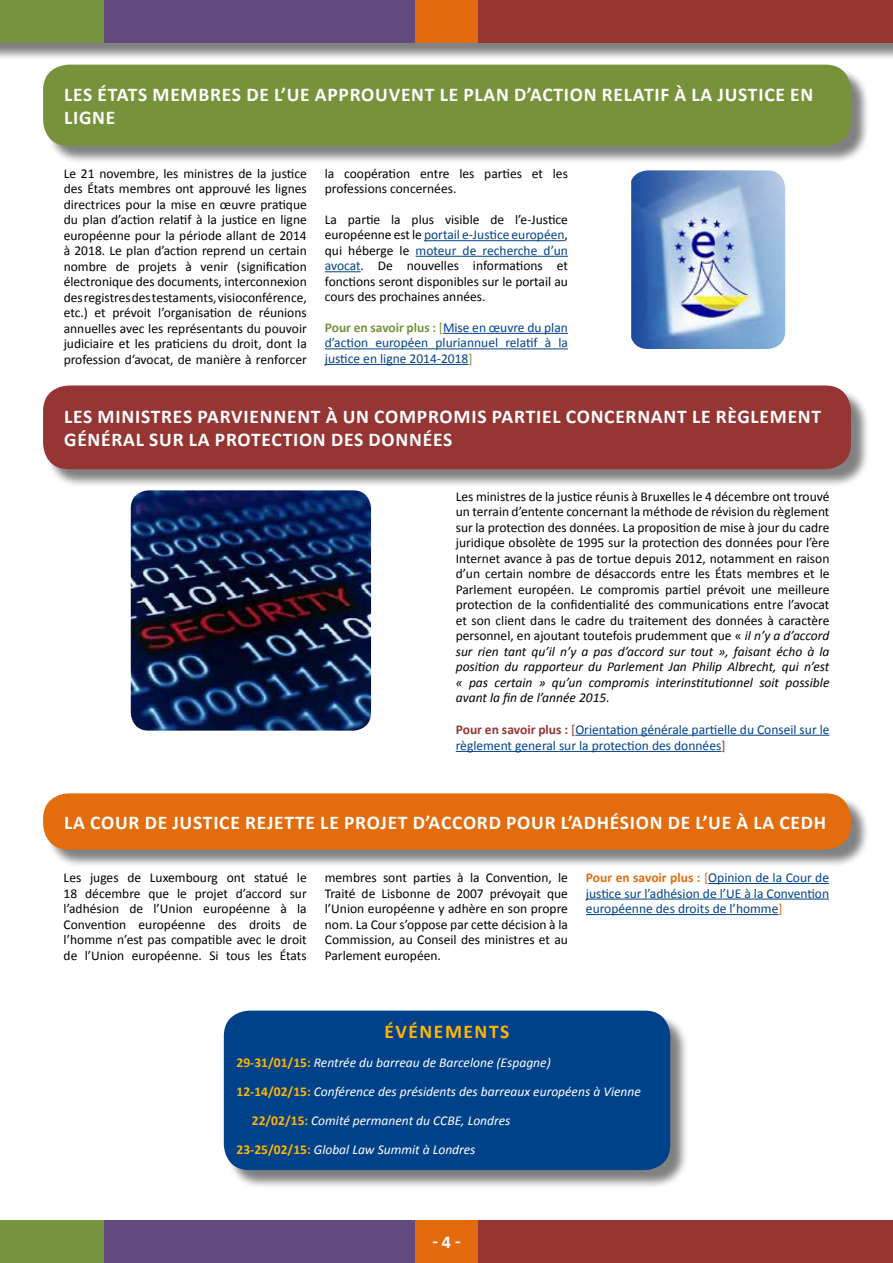
<style>
.page{position:relative;width:893px;height:1263px;background:#fff}
.page>*{position:absolute;margin:0;border:0;box-sizing:border-box;transform-origin:0 0}
.t1{font:700 19.5px/23.4px "Calibri";letter-spacing:.04em;color:#fff}
.t2{font:700 19.5px "Calibri";letter-spacing:.08em;color:#ffb602}
.t3{font:700 18px "Calibri";color:#fff}
.t4{font:13.5px/15.6px "Calibri";color:#000;text-align:justify}
.t5{font:13.5px/15.6px "Calibri";color:#004289;text-align:justify}
.t6{font:italic 13.5px "Calibri";color:#fff}
.s1{color:#004289}
.s2{font-weight:700;color:#77923b}
.s3{color:#77923b}
.s4{font-style:italic}
.s5{font-weight:700;color:#953634}
.s6{color:#953634}
.s7{font-weight:700;color:#e36c0d}
.s8{color:#e36c0d}
.s9{font-weight:700;font-style:normal;color:#ffb602}
</style>
<div class="page">
<div style="left:45px;top:67px;width:825px;height:98px;background:#000;opacity:.5"></div>
<div style="left:43px;top:65px;width:808px;height:81px;background:#77923b;border-radius:26px"></div>
<div style="left:45px;top:388px;width:825px;height:100px;background:#000;opacity:.5"></div>
<div style="left:43px;top:385px;width:808px;height:84px;background:#953634;border-radius:26px"></div>
<div style="left:45px;top:795px;width:824px;height:73px;background:#000;opacity:.5"></div>
<div style="left:43px;top:793px;width:808px;height:56px;background:#e36c0d;border-radius:25px"></div>
<div style="left:226px;top:1013px;width:463px;height:176px;background:#000;opacity:.5"></div>
<div style="left:224px;top:1010px;width:446px;height:160px;background:#004289;border-radius:26px"></div>
<hr style="left:424px;top:240px;width:141px;height:1px;background:#004289">
<hr style="left:416px;top:256px;width:152px;height:1px;background:#004289">
<hr style="left:325px;top:271px;width:36px;height:1px;background:#004289">
<hr style="left:443px;top:333px;width:125px;height:1px;background:#004289">
<hr style="left:325px;top:348px;width:243px;height:1px;background:#004289">
<hr style="left:325px;top:364px;width:143px;height:1px;background:#004289">
<hr style="left:575px;top:735px;width:254px;height:1px;background:#004289">
<hr style="left:456px;top:751px;width:265px;height:1px;background:#004289">
<hr style="left:708px;top:883px;width:121px;height:1px;background:#004289">
<hr style="left:586px;top:899px;width:243px;height:1px;background:#004289">
<hr style="left:586px;top:914px;width:192px;height:1px;background:#004289">
<div style="left:0;top:0;width:893px;height:61px;background:#000;opacity:.5"></div>
<div style="left:478px;top:0;width:415px;height:43px;background:#953633"></div>
<div style="left:103px;top:0;width:312px;height:43px;background:#62497e"></div>
<div style="left:415px;top:0;width:63px;height:43px;background:#e46b0d"></div>
<div style="left:0;top:0;width:103px;height:43px;background:#779441"></div>
<div style="left:478px;top:1220px;width:415px;height:43px;background:#953633"></div>
<div style="left:103px;top:1220px;width:312px;height:43px;background:#62497e"></div>
<div style="left:415px;top:1220px;width:63px;height:43px;background:#e46b0d"></div>
<div style="left:0;top:1220px;width:103px;height:43px;background:#779441"></div>
<img style="left:631px;top:170px;width:154px;height:179px">
<img style="left:131px;top:490px;width:240px;height:241px">
<h1 class="t1" style="left:64px;top:83px;width:751px">LES ÉTATS MEMBRES DE L’UE APPROUVENT LE PLAN D’ACTION RELATIF À LA JUSTICE EN<br>LIGNE</h1>
<p class="t4" style="left:64px;top:165px;width:245px">Le 21 novembre, les ministres de la justice des États membres ont approuvé les lignes directrices pour la mise en œuvre pratique du plan d’action relatif à la justice en ligne européenne pour la période allant de 2014 à 2018. Le plan d’action reprend un certain nombre de projets à venir (signification électronique des documents, interconnexion des registres des testaments, visioconférence, etc.) et prévoit l’organisation de réunions annuelles avec les représentants du pouvoir judiciaire et les praticiens du droit, dont la profession d’avocat, de manière à renforcer</p>
<p class="t4" style="left:325px;top:165px;width:245px">la coopération entre les parties et les professions concernées.</p>
<p class="t4" style="left:325px;top:211px;width:245px">La partie la plus visible de l’e-Justice européenne est le <span class="s1">portail e-Justice européen</span>, qui héberge le <span class="s1">moteur de recherche d’un avocat</span>. De nouvelles informations et fonctions seront disponibles sur le portail au cours des prochaines années.</p>
<p class="t5" style="left:325px;top:320px;width:245px"><span class="s2">Pour en savoir plus :</span> <span class="s3">[</span>Mise en œuvre du plan d’action européen pluriannuel relatif à la justice en ligne 2014-2018<span class="s3">]</span></p>
<h1 class="t1" style="left:64px;top:405px;width:759px">LES MINISTRES PARVIENNENT À UN COMPROMIS PARTIEL CONCERNANT LE RÈGLEMENT<br>GÉNÉRAL SUR LA PROTECTION DES DONNÉES</h1>
<p class="t4" style="left:456px;top:488px;width:375px">Les ministres de la justice réunis à Bruxelles le 4 décembre ont trouvé un terrain d’entente concernant la méthode de révision du règlement sur la protection des données. La proposition de mise à jour du cadre juridique obsolète de 1995 sur la protection des données pour l’ère Internet avance à pas de tortue depuis 2012, notamment en raison d’un certain nombre de désaccords entre les États membres et le Parlement européen. Le compromis partiel prévoit une meilleure protection de la confidentialité des communications entre l’avocat et son client dans le cadre du traitement des données à caractère personnel, en ajoutant toutefois prudemment que « <span class="s4">il n’y a d’accord sur rien tant qu’il n’y a pas d’accord sur tout », faisant écho à la position du rapporteur du Parlement Jan Philip Albrecht, qui n’est « pas certain » qu’un compromis interinstitutionnel soit possible avant la fin de l’année 2015.</span></p>
<p class="t5" style="left:456px;top:721px;width:375px;line-height:16.2px"><span class="s5">Pour en savoir plus :</span> <span class="s6">[</span>Orientation générale partielle du Conseil sur le règlement general sur la protection des données<span class="s6">]</span></p>
<h1 class="t1" style="left:64px;top:811px;width:763px">LA COUR DE JUSTICE REJETTE LE PROJET D’ACCORD POUR L’ADHÉSION DE L’UE À LA CEDH</h1>
<p class="t4" style="left:64px;top:870px;width:245px">Les juges de Luxembourg ont statué le 18 décembre que le projet d’accord sur l’adhésion de l’Union européenne à la Convention européenne des droits de l’homme n’est pas compatible avec le droit de l’Union européenne. Si tous les États</p>
<p class="t4" style="left:325px;top:870px;width:245px">membres sont parties à la Convention, le Traité de Lisbonne de 2007 prévoyait que l’Union européenne y adhère en son propre nom. La Cour s’oppose par cette décision à la Commission, au Conseil des ministres et au Parlement européen.</p>
<p class="t5" style="left:586px;top:870px;width:245px"><span class="s7">Pour en savoir plus :</span> <span class="s8">[</span>Opinion de la Cour de justice sur l’adhésion de l’UE à la Convention européenne des droits de l’homme<span class="s8">]</span></p>
<h1 class="t2" style="left:384px;top:1019px;width:126px">ÉVÉNEMENTS</h1>
<p class="t6" style="left:237px;top:1053px;width:316px"><span class="s9">29-31/01/15:</span> Rentrée du barreau de Barcelone (Espagne)</p>
<p class="t6" style="left:237px;top:1082px;width:406px"><span class="s9">12-14/02/15:</span> Conférence des présidents des barreaux européens à Vienne</p>
<p class="t6" style="left:252px;top:1111px;width:260px"><span class="s9">22/02/15:</span> Comité permanent du CCBE, Londres</p>
<p class="t6" style="left:237px;top:1140px;width:240px"><span class="s9">23-25/02/15:</span> Global Law Summit à Londres</p>
<h2 class="t3" style="left:432px;top:1231px;width:30px">- 4 -</h2>
</div>
